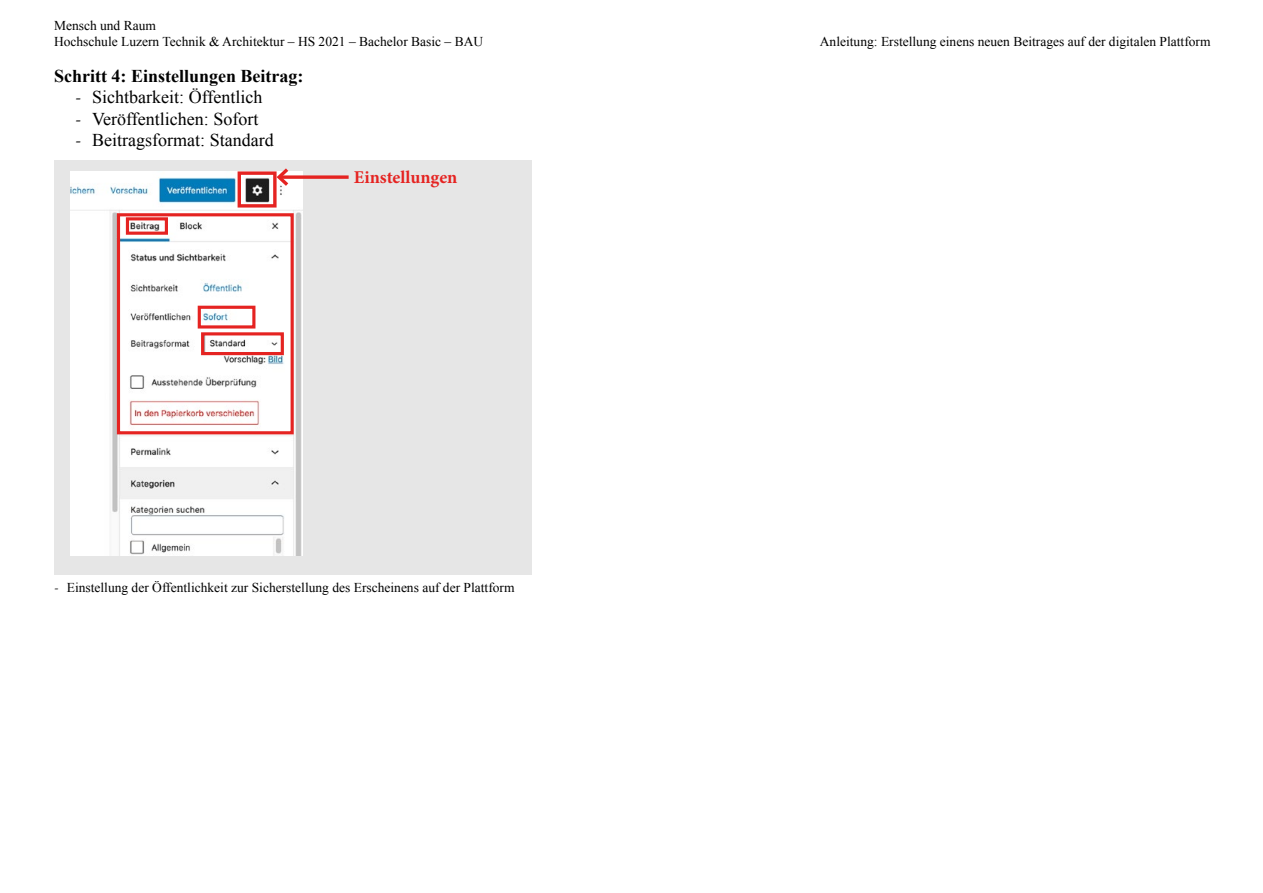
<style>
.page{position:relative;width:1263px;height:893px;background:#fff}
.page>*{position:absolute;margin:0;border:0;box-sizing:border-box;transform-origin:0 0}
.t1{font:18px "Times New Roman";color:#000}
.t2{font:700 18px "Times New Roman";color:#000}
.t3{font:700 18px "Minion Pro";color:#e52321}
.t4{font:13.5px/16.2px "Times New Roman";color:#000}
.s1{font-family:"Minion Pro"}
</style>
<div class="page">
<div style="left:54px;top:160px;width:477px;height:414px;background:#e6e6e6"></div>
<img style="left:70px;top:171px;width:232px;height:385px">
<div style="left:117px;top:213px;width:177px;height:221px;border:3px solid #e52321"></div>
<div style="left:126px;top:217px;width:42px;height:18px;border:3px solid #e52321"></div>
<div style="left:198px;top:306px;width:57px;height:23px;border:3px solid #e52321"></div>
<div style="left:201px;top:332px;width:83px;height:23px;border:3px solid #e52321"></div>
<div style="left:238px;top:171px;width:39px;height:37px;border:3px solid #e52321"></div>
<svg style="left:292px;top:175px;width:57px;height:4px"></svg>
<svg style="left:274px;top:168px;width:18px;height:21px"></svg>
<p class="t4" style="left:54px;top:17px;width:431px">Mensch und Raum<br>Hochschule Luzern Technik &amp; Architektur – HS 2021 – Bachelor Basic – BAU</p>
<h1 class="t2" style="left:54px;top:63px;width:251px">Schritt 4: Einstellungen Beitrag:</h1>
<h1 class="t1" style="left:75px;top:85px;width:189px"><span class="s1">-</span> Sichtbarkeit: Öffentlich</h1>
<h1 class="t1" style="left:75px;top:107px;width:185px"><span class="s1">-</span> Veröffentlichen: Sofort</h1>
<h1 class="t1" style="left:75px;top:128px;width:200px"><span class="s1">-</span> Beitragsformat: Standard</h1>
<h1 class="t3" style="left:354px;top:164px;width:105px">Einstellungen</h1>
<p class="t4" style="left:54px;top:579px;width:462px"><span class="s1">-</span> Einstellung der Öffentlichkeit zur Sicherstellung des Erscheinens auf der Plattform</p>
<p class="t4" style="left:820px;top:33px;width:392px">Anleitung: Erstellung einens neuen Beitrages auf der digitalen Plattform</p>
</div>
